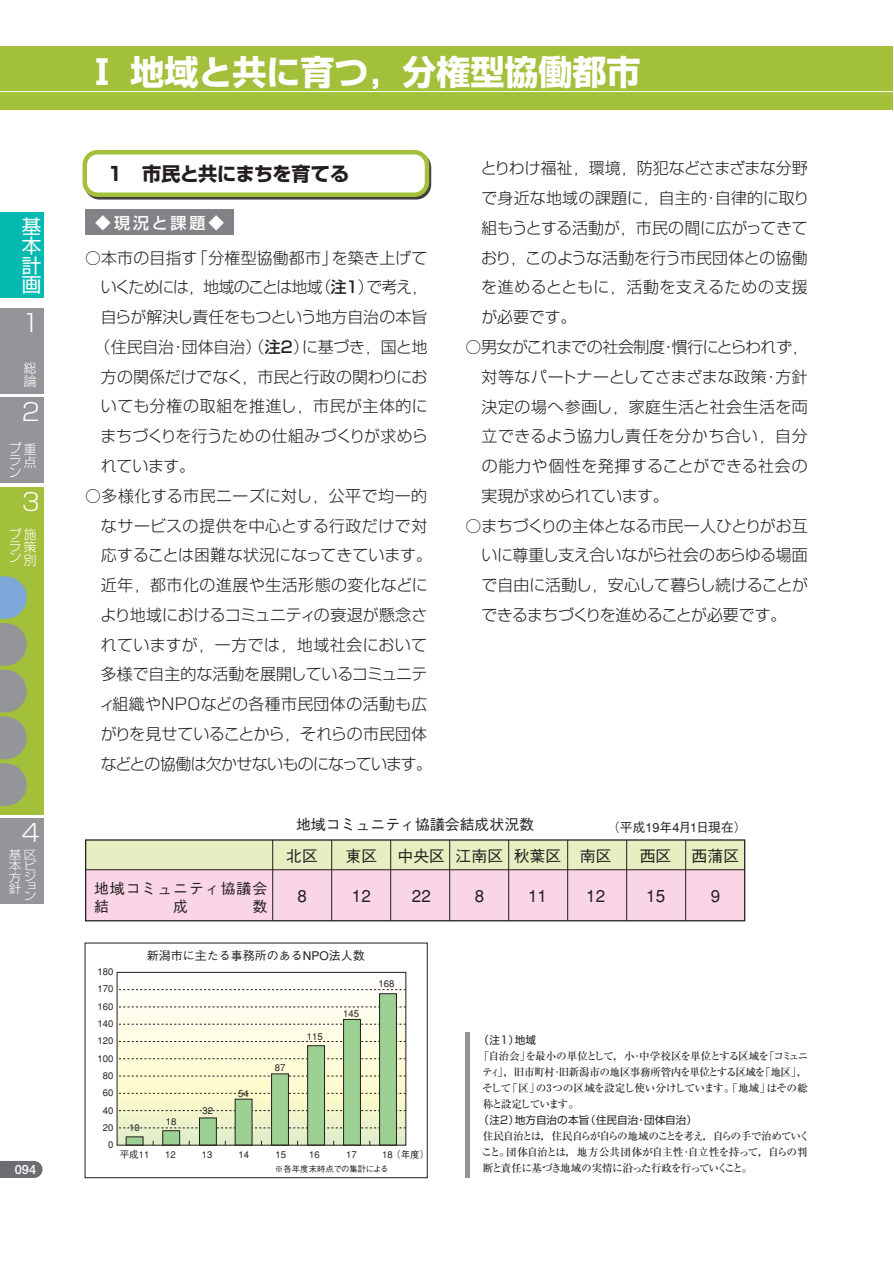
<style>
.page{position:relative;width:894px;height:1263px;background:#fff}
.page>*{position:absolute;margin:0;border:0;box-sizing:border-box;transform-origin:0 0}
.t1{font:700 34.05px "Shin Go";color:#fff}
.t2{font:300 24px "Shin Go";color:#fff}
.t3{font:19.5px/19.5px "Shin Go";color:#fff;text-align:justify}
.t4{font:700 19.2px "Shin Go";letter-spacing:-.02em;color:#231f20}
.t5{font:500 16.95px "Gothic BBB";color:#231f20}
.t6{font:300 15.9px/29.7px "Shin Go";color:#231f20;text-align:justify}
.t7{font:300 15.9px "Shin Go";letter-spacing:-.07em;color:#231f20}
.t8{font:300 15.9px "Shin Go";letter-spacing:.035em;color:#231f20}
.t9{font:500 15.9px "Gothic BBB";color:#231f20}
.t10{font:500 15.9px "Shin Go";letter-spacing:.185em;color:#fff}
.t11{font:500 14.85px "Gothic BBB";color:#231f20}
.t12{font:500 14.85px/17.9px "Gothic BBB";letter-spacing:.065em;color:#231f20}
.t13{font:300 12.75px/11.2px "Shin Go";color:#fff}
.t14{font:500 12.75px "Gothic BBB";color:#231f20}
.t15{font:700 12.75px "Futo Go B101";color:#fff}
.t16{font:500 12px "Gothic BBB";color:#231f20}
.t17{font:300 11.55px/11.2px "Shin Go";color:#fff;text-align:justify;scale:1.11 1}
.t18{font:500 10.65px/15.9px "Ryumin";letter-spacing:-.075em;color:#231f20;text-align:justify}
.t19{font:10.65px "Shin Go";color:#231f20}
.t20{font:500 9.6px/17.4px "Gothic BBB";color:#231f20;text-align:right}
.t21{font:500 8.4px "Gothic BBB";letter-spacing:-.01em;color:#231f20}
.s1{font-weight:500}
</style>
<div class="page">
<svg style="left:0;top:1161px;width:43px;height:17px"></svg>
<div style="left:84px;top:153px;width:347px;height:47px;background:#404040;border:4px solid #404040;border-radius:13px"></div>
<div style="left:82px;top:150px;width:347px;height:47px;background:#fff;border:4px solid #a2c03a;border-radius:13px"></div>
<div style="left:0;top:47px;width:893px;height:63px;background:#a2c03a"></div>
<hr style="left:0;top:91px;width:893px;height:1px;background:#fff">
<div style="left:0;top:212px;width:44px;height:86px;background:#03b9b0"></div>
<div style="left:0;top:308px;width:44px;height:86px;background:#939598"></div>
<div style="left:0;top:398px;width:44px;height:85px;background:#939598"></div>
<div style="left:0;top:487px;width:44px;height:327px;background:#a2c03a"></div>
<div style="left:0;top:819px;width:44px;height:85px;background:#939598"></div>
<svg style="left:0;top:576px;width:27px;height:230px"></svg>
<div style="left:85px;top:209px;width:149px;height:25px;background:#808285"></div>
<hr style="left:466px;top:1032px;width:4px;height:146px;background:#939598">
<div style="left:117px;top:972px;width:289px;height:173px;background:#fffefa"></div>
<div style="left:85px;top:943px;width:342px;height:235px;border:1px solid #231f20"></div>
<div style="left:86px;top:840px;width:659px;height:30px;background:#e6efc1"></div>
<div style="left:86px;top:870px;width:659px;height:51px;background:#fad5e5"></div>
<div style="left:85px;top:839px;width:660px;height:82px;border:1px solid #231f20"></div>
<hr style="left:685px;top:840px;width:1px;height:81px;background:#231f20">
<hr style="left:626px;top:840px;width:1px;height:81px;background:#231f20">
<hr style="left:567px;top:840px;width:1px;height:81px;background:#231f20">
<hr style="left:508px;top:840px;width:1px;height:81px;background:#231f20">
<hr style="left:449px;top:840px;width:1px;height:81px;background:#231f20">
<hr style="left:390px;top:840px;width:1px;height:81px;background:#231f20">
<hr style="left:331px;top:840px;width:1px;height:81px;background:#231f20">
<hr style="left:272px;top:840px;width:1px;height:81px;background:#231f20">
<hr style="left:86px;top:870px;width:659px;height:1px;background:#231f20">
<svg style="left:117px;top:989px;width:289px;height:157px"></svg>
<p class="t3" style="left:22px;top:219px;width:21px">基本計画</p>
<h2 class="t2" style="left:22px;top:314px;width:20px">1</h2>
<p class="t13" style="left:24px;top:364px;width:14px;line-height:12.8px">総論</p>
<h2 class="t2" style="left:22px;top:403px;width:20px">2</h2>
<p class="t13" style="left:9px;top:444px;width:29px;line-height:13px;text-align:right">プ重点</p>
<p class="t13" style="left:9px;top:457px;width:14px">ラン</p>
<h2 class="t2" style="left:22px;top:493px;width:20px">3</h2>
<p class="t13" style="left:24px;top:529px;width:14px;line-height:12.9px;text-align:justify;text-indent:-15px">プ施策別</p>
<p class="t13" style="left:9px;top:542px;width:14px">ラン</p>
<h2 class="t2" style="left:22px;top:824px;width:20px">4</h2>
<p class="t17" style="left:9px;top:850px;width:27px">基区本ビ方ジ</p>
<p class="t17" style="left:24px;top:883px;width:13px;line-height:9px">ョン</p>
<p class="t17" style="left:9px;top:885px;width:13px">針</p>
<p class="t15" style="left:15px;top:1164px;width:23px">094</p>
<h1 class="t1" style="left:85px;top:59px;width:557px">Ⅰ 地域と共に育つ，分権型協働都市</h1>
<p class="t4" style="left:88px;top:167px;width:262px">　1　市民と共にまちを育てる</p>
<p class="t10" style="left:95px;top:217px;width:131px">◆現況と課題◆</p>
<p class="t6" style="left:85px;top:245px;width:344px">○本市の目指す「分権型協働都市」を築き上げて</p>
<p class="t7" style="left:101px;top:281px;width:328px">いくためには，地域のことは地域（<span class="s1">注1</span>）で考え，</p>
<p class="t6" style="left:101px;top:304px;width:328px">自らが解決し責任をもつという地方自治の本旨</p>
<p class="t6" style="left:94px;top:334px;width:334px">（住民自治・団体自治）（<span class="s1">注2</span>）に基づき，国と地</p>
<p class="t6" style="left:101px;top:364px;width:328px">方の関係だけでなく，市民と行政の関わりにお</p>
<p class="t8" style="left:101px;top:400px;width:328px">いても分権の取組を推進し，市民が主体的に</p>
<p class="t6" style="left:100px;top:424px;width:329px">まちづくりを行うための仕組みづくりが求めら</p>
<p class="t6" style="left:101px;top:453px;width:96px">れています。</p>
<p class="t6" style="left:99px;top:483px;width:335px;text-align:left;text-indent:-14px">○多様化する市民ニーズに対し，公平で均一的なサービスの提供を中心とする行政だけで対応することは困難な状況になってきています。近年，都市化の進展や生活形態の変化などにより地域におけるコミュニティの衰退が懸念されていますが，一方では，地域社会において多様で自主的な活動を展開しているコミュニティ組織やNPOなどの各種市民団体の活動も広がりを見せていることから，それらの市民団体などとの協働は欠かせないものになっています。</p>
<p class="t6" style="left:481px;top:156px;width:330px;text-indent:-16px">　とりわけ福祉，環境，防犯などさまざまな分野で身近な地域の課題に，自主的・自律的に取り組もうとする活動が，市民の間に広がってきており，このような活動を行う市民団体との協働を進めるとともに，活動を支えるための支援が必要です。</p>
<p class="t6" style="left:482px;top:334px;width:328px;text-indent:-16px">○男女がこれまでの社会制度・慣行にとらわれず，対等なパートナーとしてさまざまな政策・方針決定の場へ参画し，家庭生活と社会生活を両立できるよう協力し責任を分かち合い，自分の能力や個性を発揮することができる社会の実現が求められています。</p>
<p class="t6" style="left:481px;top:513px;width:328px;text-indent:-16px">○まちづくりの主体となる市民一人ひとりがお互いに尊重し支え合いながら社会のあらゆる場面で自由に活動し，安心して暮らし続けることができるまちづくりを進めることが必要です。</p>
<p class="t12" style="left:94px;top:881px;width:175px">地域コミュニティ協議会結</p>
<p class="t11" style="left:173px;top:900px;width:16px">成</p>
<p class="t11" style="left:252px;top:900px;width:16px">数</p>
<p class="t11" style="left:296px;top:819px;width:240px">地域コミュニティ協議会結成状況数</p>
<p class="t9" style="left:286px;top:850px;width:33px">北区</p>
<p class="t9" style="left:345px;top:850px;width:33px">東区</p>
<p class="t9" style="left:397px;top:850px;width:216px">中央区 江南区 秋葉区 南区</p>
<p class="t9" style="left:640px;top:850px;width:33px">西区</p>
<p class="t9" style="left:692px;top:850px;width:49px">西蒲区</p>
<p class="t5" style="left:297px;top:890px;width:11px">8</p>
<p class="t5" style="left:352px;top:890px;width:20px">12</p>
<p class="t5" style="left:412px;top:890px;width:20px">22</p>
<p class="t5" style="left:475px;top:890px;width:11px">8</p>
<p class="t5" style="left:528px;top:890px;width:20px">11</p>
<p class="t5" style="left:586px;top:890px;width:20px">12</p>
<p class="t5" style="left:646px;top:890px;width:20px">15</p>
<p class="t5" style="left:711px;top:890px;width:11px">9</p>
<p class="t14" style="left:607px;top:823px;width:141px">（平成19年4月1日現在）</p>
<p class="t16" style="left:147px;top:951px;width:220px">新潟市に主たる事務所のあるNPO法人数</p>
<p class="t20" style="left:98px;top:964px;width:17px">180<br>170<br>160<br>140<br>120<br>100<br>80<br>60<br>40<br>20<br>0</p>
<p class="t20" style="left:379px;top:976px;width:17px">168</p>
<p class="t20" style="left:343px;top:1006px;width:17px">145</p>
<p class="t20" style="left:307px;top:1029px;width:17px">115</p>
<p class="t20" style="left:275px;top:1060px;width:12px">87</p>
<p class="t20" style="left:238px;top:1086px;width:12px">54</p>
<p class="t20" style="left:203px;top:1103px;width:12px">32</p>
<p class="t20" style="left:166px;top:1114px;width:12px">18</p>
<p class="t20" style="left:129px;top:1120px;width:12px">10</p>
<p class="t20" style="left:120px;top:1147px;width:31px">平成11</p>
<p class="t20" style="left:391px;top:1147px;width:40px">（年度）</p>
<p class="t21" style="left:275px;top:1165px;width:115px">※各年度末時点での集計による</p>
<p class="t20" style="left:165px;top:1147px;width:12px">12</p>
<p class="t20" style="left:202px;top:1147px;width:12px">13</p>
<p class="t20" style="left:238px;top:1147px;width:12px">14</p>
<p class="t20" style="left:275px;top:1147px;width:12px">15</p>
<p class="t20" style="left:309px;top:1147px;width:12px">16</p>
<p class="t20" style="left:346px;top:1147px;width:12px">17</p>
<p class="t20" style="left:382px;top:1147px;width:12px">18</p>
<p class="t19" style="left:479px;top:1036px;width:59px">（注1）地域</p>
<p class="t18" style="left:482px;top:1050px;width:328px;text-indent:-3px">「自治会」を最小の単位として，小・中学校区を単位とする区域を「コミュニティ」，旧市町村・旧新潟市の地区事務所管内を単位とする区域を「地区」，そして「区」の３つの区域を設定し使い分けしています。「地域」はその総称と設定しています。</p>
<p class="t19" style="left:479px;top:1116px;width:220px">（注2）地方自治の本旨（住民自治・団体自治）</p>
<p class="t18" style="left:482px;top:1129px;width:330px;text-align:left">住民自治とは，住民自らが自らの地域のことを考え，自らの手で治めていくこと。団体自治とは，地方公共団体が自主性・自立性を持って，自らの判断と責任に基づき地域の実情に沿った行政を行っていくこと。</p>
</div>
